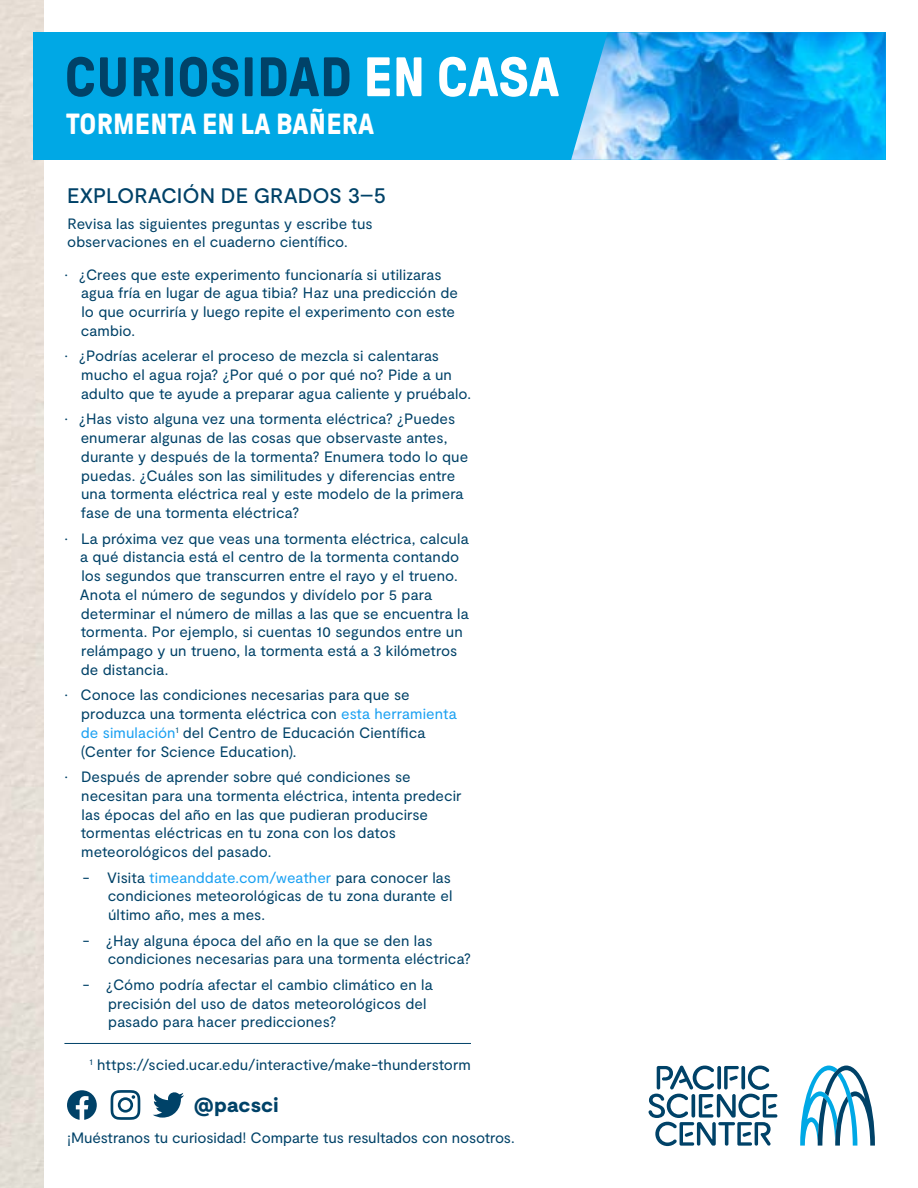
<style>
.page{position:relative;width:918px;height:1188px;background:#fff}
.page>*{position:absolute;margin:0;border:0;box-sizing:border-box;transform-origin:0 0}
.t1{font:700 55.5px "GT Pressura";letter-spacing:.01em;color:#004268}
.t2{font:700 29.1px "GT Pressura";letter-spacing:.01em;color:#fff}
.t3{font:500 21px "Moderat";letter-spacing:-.005em;color:#004268}
.t4{font:900 20.4px "Moderat";letter-spacing:.01em;color:#004268}
.t5{font:15px/18.8px "Moderat";letter-spacing:.005em;color:#004268}
.s1{color:#fff}
.s2{color:#1ca1f2}
</style>
<div class="page">
<div style="left:33px;top:32px;width:853px;height:128px;background:#00a8e5"></div>
<img style="left:571px;top:32px;width:315px;height:128px">
<svg style="left:800px;top:1066px;width:75px;height:80px"></svg>
<svg style="left:648px;top:1065px;width:129px;height:81px"></svg>
<svg style="left:153px;top:1092px;width:31px;height:26px"></svg>
<svg style="left:111px;top:1090px;width:29px;height:30px"></svg>
<svg style="left:67px;top:1090px;width:30px;height:30px"></svg>
<hr style="left:64px;top:1043px;width:407px;height:1px;background:#004268">
<h1 class="t1" style="left:65px;top:47px;width:496px">CURIOSIDAD <span class="s1">EN CASA</span></h1>
<h2 class="t2" style="left:66px;top:108px;width:310px">TORMENTA EN LA BAÑERA</h2>
<h3 class="t3" style="left:67px;top:184px;width:320px">EXPLORACIÓN DE GRADOS 3–5</h3>
<p class="t5" style="left:67px;top:214px;width:307px">Revisa las siguientes preguntas y escribe tus observaciones en el cuaderno científico.</p>
<p class="t5" style="left:81px;top:265px;width:379px;text-indent:-16px">• ¿Crees que este experimento funcionaría si utilizaras agua fría en lugar de agua tibia? Haz una predicción de lo que ocurriría y luego repite el experimento con este cambio.</p>
<p class="t5" style="left:81px;top:347px;width:392px;text-indent:-16px">• ¿Podrías acelerar el proceso de mezcla si calentaras mucho el agua roja? ¿Por qué o por qué no? Pide a un adulto que te ayude a preparar agua caliente y pruébalo.</p>
<p class="t5" style="left:81px;top:410px;width:389px;text-indent:-16px">• ¿Has visto alguna vez una tormenta eléctrica? ¿Puedes enumerar algunas de las cosas que observaste antes, durante y después de la tormenta? Enumera todo lo que puedas. ¿Cuáles son las similitudes y diferencias entre una tormenta eléctrica real y este modelo de la primera fase de una tormenta eléctrica?</p>
<p class="t5" style="left:80px;top:529px;width:390px;text-indent:-15px">• La próxima vez que veas una tormenta eléctrica, calcula a qué distancia está el centro de la tormenta contando los segundos que transcurren entre el rayo y el trueno.<br>Anota el número de segundos y divídelo por 5 para determinar el número de millas a las que se encuentra la tormenta. Por ejemplo, si cuentas 10 segundos entre un relámpago y un trueno, la tormenta está a 3 kilómetros de distancia.</p>
<p class="t5" style="left:81px;top:686px;width:378px;text-indent:-16px">• Conoce las condiciones necesarias para que se produzca una tormenta eléctrica con <span class="s2">esta herramienta de simulación</span><sup>1</sup> del Centro de Educación Científica (Center for Science Education).</p>
<p class="t5" style="left:81px;top:768px;width:382px;text-indent:-16px">• Después de aprender sobre qué condiciones se necesitan para una tormenta eléctrica, intenta predecir las épocas del año en las que pudieran producirse tormentas eléctricas en tu zona con los datos meteorológicos del pasado.</p>
<p class="t5" style="left:108px;top:868px;width:346px;text-align:justify;text-indent:-25px">- Visita <span class="s2">timeanddate.com/weather</span> para conocer las condiciones meteorológicas de tu zona durante el último año, mes a mes.</p>
<p class="t5" style="left:108px;top:931px;width:365px;text-indent:-25px">- ¿Hay alguna época del año en la que se den las condiciones necesarias para una tormenta eléctrica?</p>
<p class="t5" style="left:108px;top:976px;width:326px;text-indent:-26px">- ¿Cómo podría afectar el cambio climático en la precisión del uso de datos meteorológicos del pasado para hacer predicciones?</p>
<p class="t5" style="left:90px;top:1055px;width:383px"><sup>1</sup> https://scied.ucar.edu/interactive/make-thunderstorm</p>
<h3 class="t4" style="left:194px;top:1093px;width:86px">@pacsci</h3>
<p class="t5" style="left:67px;top:1129px;width:449px">¡Muéstranos tu curiosidad! Comparte tus resultados con nosotros.</p>
</div>
